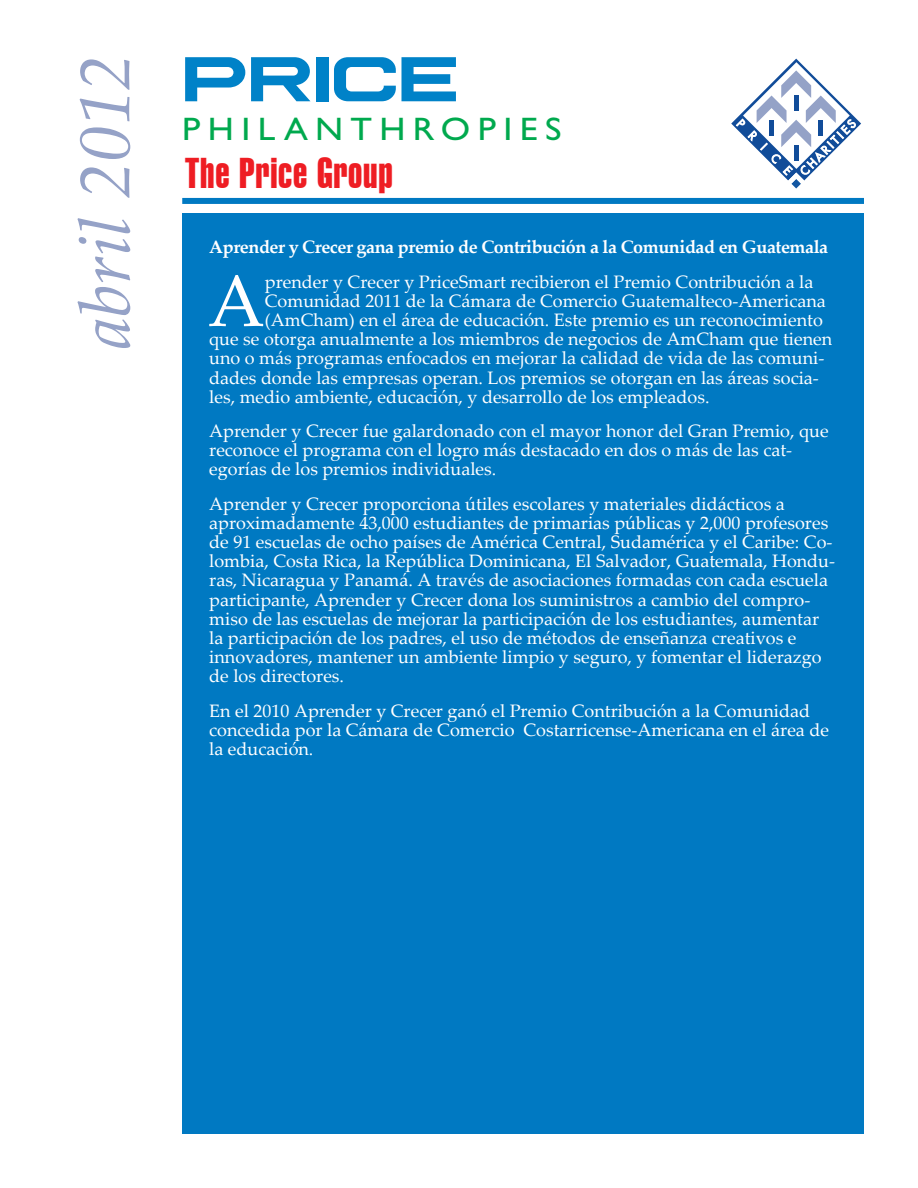
<style>
.page{position:relative;width:918px;height:1188px;background:#fff}
.page>*{position:absolute;margin:0;border:0;box-sizing:border-box;transform-origin:0 0}
.t1{font:73.2px "Palatino Linotype";color:#fff}
.t2{font:italic 72px "Palatino Linotype";color:#95a2c7}
.t3{font:700 65.85px "Plateia";color:#0082c8}
.t4{font:42px "Swiss 911 BT Extra Compressed";letter-spacing:.02em;color:#ee1d23}
.t5{font:32.55px "Gill Sans";letter-spacing:.21em;color:#00a94e;scale:1.1 1}
.t6{font:18px/19.2px "Palatino Linotype";color:#fff}
.t7{font:700 18px "Palatino Linotype";letter-spacing:-.025em;color:#fff}
</style>
<div class="page">
<div style="left:182px;top:213px;width:682px;height:921px;background:#0079c2"></div>
<div style="left:182px;top:198px;width:682px;height:6px;background:#0079c2"></div>
<svg style="left:731px;top:59px;width:130px;height:130px"></svg>
<p class="t2" style="left:53px;top:349px;width:297px;rotate:-90deg">abril 2012</p>
<p class="t3" style="left:182px;top:35px;width:278px">PRICE</p>
<p class="t5" style="left:182px;top:110px;width:346px">PHILANTHROPIES</p>
<p class="t4" style="left:185px;top:150px;width:209px">The Price Group</p>
<p class="t7" style="left:209px;top:234px;width:621px">Aprender y Crecer gana premio de Contribución a la Comunidad en Guatemala</p>
<p class="t1" style="left:208px;top:249px;width:58px">A</p>
<p class="t6" style="left:265px;top:271px;width:550px">prender y Crecer y PriceSmart recibieron el Premio Contribución a la</p>
<p class="t6" style="left:265px;top:290px;width:562px">Comunidad 2011 de la Cámara de Comercio Guatemalteco-Americana</p>
<p class="t6" style="left:265px;top:310px;width:560px">(AmCham) en el área de educación. Este premio es un reconocimiento</p>
<p class="t6" style="left:209px;top:329px;width:625px">que se otorga anualmente a los miembros de negocios de AmCham que tienen</p>
<p class="t6" style="left:209px;top:348px;width:617px">uno o más programas enfocados en mejorar la calidad de vida de las comuni-</p>
<p class="t6" style="left:209px;top:367px;width:611px">dades donde las empresas operan. Los premios se otorgan en las áreas socia-</p>
<p class="t6" style="left:209px;top:386px;width:502px">les, medio ambiente, educación, y desarrollo de los empleados.</p>
<p class="t6" style="left:209px;top:421px;width:621px">Aprender y Crecer fue galardonado con el mayor honor del Gran Premio, que reconoce el programa con el logro más destacado en dos o más de las cat&shy;egorías de los premios individuales.</p>
<p class="t6" style="left:209px;top:493px;width:627px">Aprender y Crecer proporciona útiles escolares y materiales didácticos a aproximadamente 43,000 estudiantes de primarias públicas y 2,000 profesores de 91 escuelas de ocho países de América Central, Sudamérica y el Caribe: Co&shy;lombia, Costa Rica, la República Dominicana, El Salvador, Guatemala, Hondu&shy;ras, Nicaragua y Panamá. A través de asociaciones formadas con cada escuela participante, Aprender y Crecer dona los suministros a cambio del compro&shy;miso de las escuelas de mejorar la participación de los estudiantes, aumentar la participación de los padres, el uso de métodos de enseñanza creativos e innovadores, mantener un ambiente limpio y seguro, y fomentar el liderazgo de los directores.</p>
<p class="t6" style="left:209px;top:700px;width:621px">En el 2010 Aprender y Crecer ganó el Premio Contribución a la Comunidad concedida por la Cámara de Comercio Costarricense-Americana en el área de la educación.</p>
</div>
